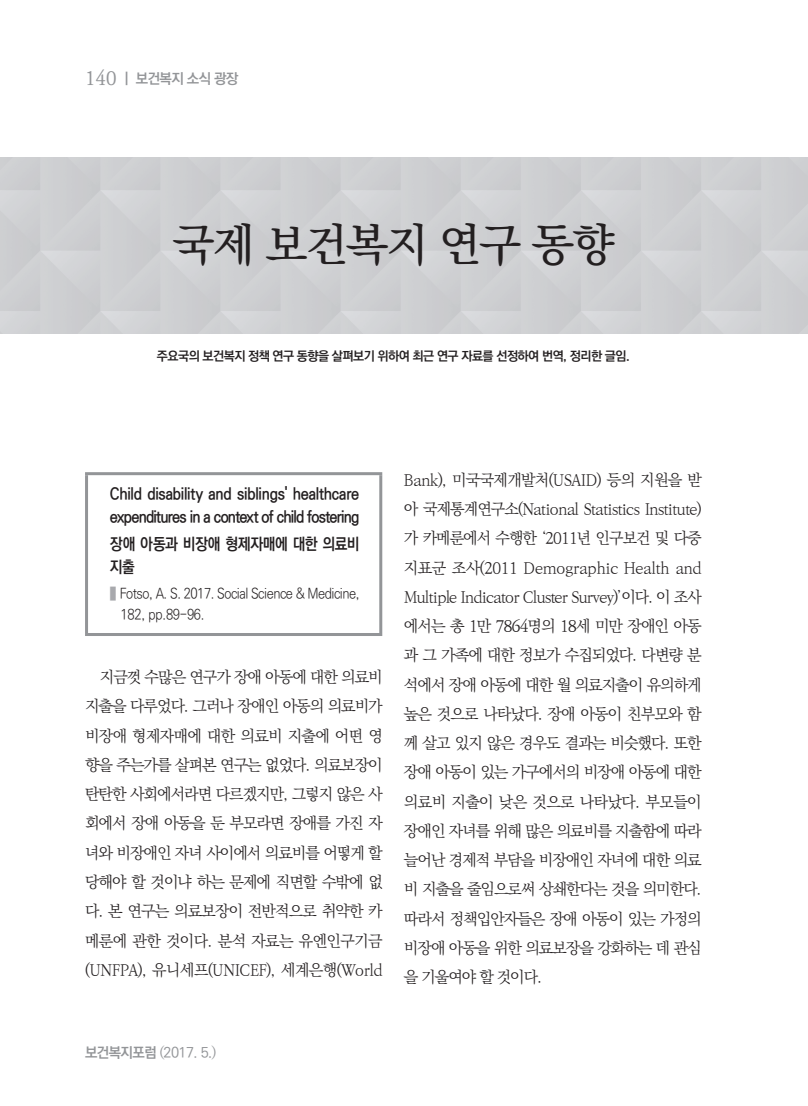
<style>
.page{position:relative;width:808px;height:1106px;background:#fff}
.page>*{position:absolute;margin:0;border:0;box-sizing:border-box;transform-origin:0 0}
._01_제목{font:500 45px "Ko Pub Batang";letter-spacing:-.04em;color:#231f20}
.t1{font:700 16.2px/22.5px "Ko Pub Dotum";letter-spacing:-.02em;color:#231f20;scale:.9 1}
._04_본문_명조{font:300 15.75px/29.2px "Ko Pub Batang";letter-spacing:-.06em;color:#231f20;text-align:justify}
.t2{font:300 14.25px/20.7px "Ko Pub Dotum";letter-spacing:-.04em;color:#231f20;scale:.9 1}
.t3{font:500 14.25px "Ko Pub Dotum";color:#939598}
.t4{font:700 14.25px "Ko Pub Dotum";letter-spacing:-.04em;color:#939598}
.t5{font:700 12.75px "Ko Pub Dotum";letter-spacing:-.04em;color:#231f20}
.s1{font-family:"Ko Pub Batang";font-weight:500;font-size:18.75px}
.s2{font-size:18px;color:#a8a9ad}
.s3{font-weight:700}
.s4{font-family:"Ko Pub Batang";font-weight:300}
</style>
<div class="page">
<hr style="left:85px;top:472px;width:297px;height:3px;background:#939598">
<hr style="left:85px;top:475px;width:3px;height:158px;background:#939598">
<hr style="left:379px;top:475px;width:3px;height:158px;background:#939598">
<hr style="left:85px;top:633px;width:297px;height:3px;background:#939598">
<p class="t4" style="left:85px;top:71px;width:155px"><span class="s1">140</span> | 보건복지 소식 광장</p>
<p class="_01_제목" style="left:172px;top:222px;width:443px">국제 보건복지 연구 동향</p>
<p class="t5" style="left:157px;top:349px;width:474px">주요국의 보건복지 정책 연구 동향을 살펴보기 위하여 최근 연구 자료를 선정하여 번역, 정리한 글임.</p>
<p class="t1" style="left:110px;top:483px;width:279px">Child disability and siblings' healthcare expenditures in a context of child fostering</p>
<p class="t1" style="left:110px;top:532px;width:279px;line-height:23.4px">장애 아동과 비장애 형제자매에 대한 의료비 지출</p>
<p class="t2" style="left:121px;top:584px;width:267px;text-indent:-11px"><span class="s2">■</span> Fotso, A. S. 2017. Social Science &amp; Medicine,<br>182, pp.89-96.</p>
<p class="_04_본문_명조" style="left:85px;top:663px;width:299px;text-indent:15px">지금껏 수많은 연구가 장애 아동에 대한 의료비 지출을 다루었다. 그러나 장애인 아동의 의료비가 비장애 형제자매에 대한 의료비 지출에 어떤 영 향을 주는가를 살펴본 연구는 없었다. 의료보장이 탄탄한 사회에서라면 다르겠지만, 그렇지 않은 사 회에서 장애 아동을 둔 부모라면 장애를 가진 자 녀와 비장애인 자녀 사이에서 의료비를 어떻게 할 당해야 할 것이냐 하는 문제에 직면할 수밖에 없 다. 본 연구는 의료보장이 전반적으로 취약한 카 메룬에 관한 것이다. 분석 자료는 유엔인구기금 (UNFPA), 유니세프(UNICEF), 세계은행(World</p>
<p class="_04_본문_명조" style="left:404px;top:466px;width:299px">Bank), 미국국제개발처(USAID) 등의 지원을 받 아 국제통계연구소(National Statistics Institute) 가 카메룬에서 수행한 ‘2011년 인구보건 및 다중 지표군 조사(2011 Demographic Health and Multiple Indicator Cluster Survey)’이다. 이 조사 에서는 총 1만 7864명의 18세 미만 장애인 아동 과 그 가족에 대한 정보가 수집되었다. 다변량 분 석에서 장애 아동에 대한 월 의료지출이 유의하게 높은 것으로 나타났다. 장애 아동이 친부모와 함 께 살고 있지 않은 경우도 결과는 비슷했다. 또한 장애 아동이 있는 가구에서의 비장애 아동에 대한 의료비 지출이 낮은 것으로 나타났다. 부모들이 장애인 자녀를 위해 많은 의료비를 지출함에 따라 늘어난 경제적 부담을 비장애인 자녀에 대한 의료 비 지출을 줄임으로써 상쇄한다는 것을 의미한다. 따라서 정책입안자들은 장애 아동이 있는 가정의 비장애 아동을 위한 의료보장을 강화하는 데 관심 을 기울여야 할 것이다.</p>
<p class="t3" style="left:85px;top:1045px;width:133px"><span class="s3">보건복지포럼</span> <span class="s4">(</span>2017. 5.<span class="s4">)</span></p>
</div>
